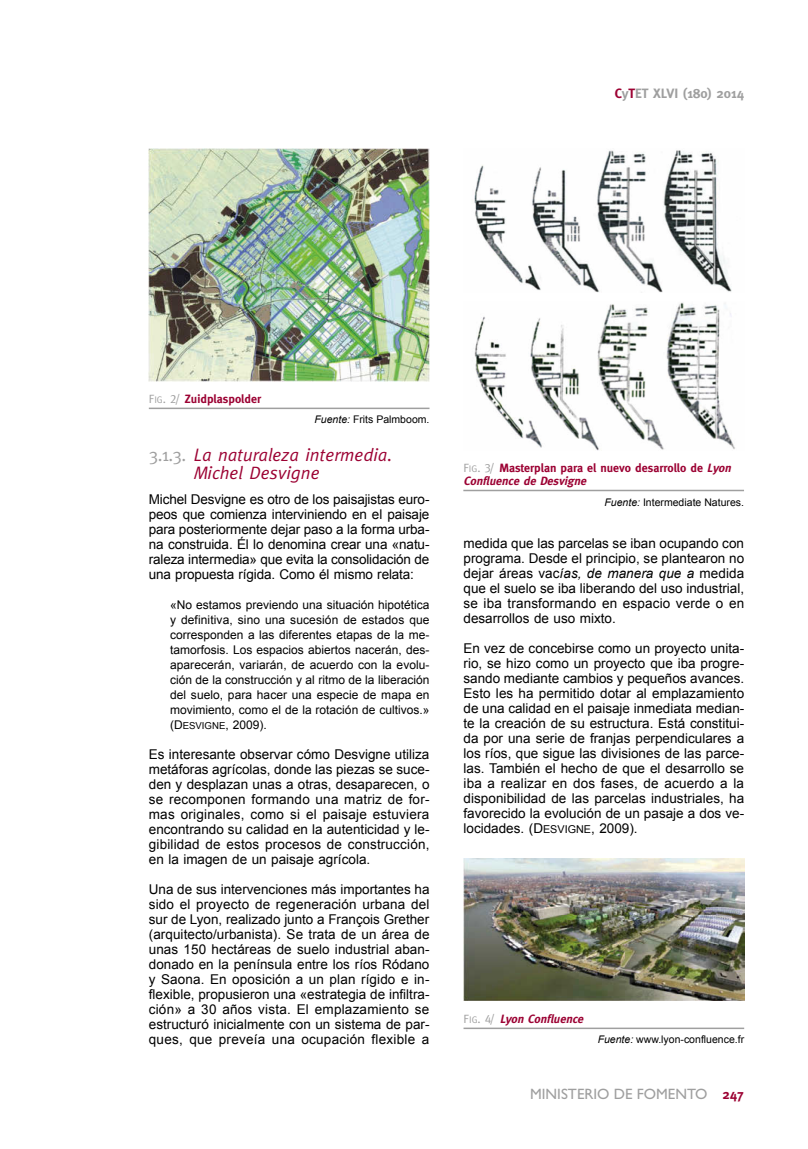
<style>
.page{position:relative;width:808px;height:1149px;background:#fff}
.page>*{position:absolute;margin:0;border:0;box-sizing:border-box;transform-origin:0 0}
.t1{font:italic 18px/18px "Meta";color:#9c0233}
.t2{font:15px "Gill Sans";color:#9f9f9f}
.t3{font:13.5px/15px "Arial";color:#000;text-align:justify}
.t4{font:700 13.5px "Meta";color:#9f9f9f}
.t5{font:12px/15px "Arial";color:#000;text-align:justify}
.t6{font:700 12px/13.2px "Meta";color:#9c0233}
.t7{font:italic 700 12px "Meta";color:#9c0233}
.t8{font:10.5px "Arial";color:#000}
.s1{color:#9c0233}
.s2{font-family:"Meta Caps SC800";font-weight:400;color:#9f9f9f}
.s3{font-family:"Meta Caps SC800";font-weight:400;font-size:9.6px;color:#9f9f9f}
.s4{font-style:italic}
.s5{font-family:"Meta Normal SC800";font-style:normal;color:#9f9f9f}
.s6{font-family:"Arial MT SC800"}
.s7{font-family:"Arial MT SC800";font-size:9.6px}
.s8{font-family:"Arial MT SC800";font-size:10.8px}
.s9{font-family:"Meta Caps SC800";font-weight:400;font-style:normal;color:#9f9f9f}
.s10{font-family:"Meta Caps SC800";font-weight:400;font-style:normal;font-size:9.6px;color:#9f9f9f}
.s11{font-family:"Meta";font-weight:700;font-size:13.5px;color:#9c0233}
</style>
<div class="page">
<hr style="left:149px;top:407px;width:280px;height:2px;background:#9f9f9f">
<img style="left:149px;top:149px;width:280px;height:232px">
<img style="left:463px;top:858px;width:281px;height:142px">
<hr style="left:463px;top:1027px;width:281px;height:1px;background:#9f9f9f">
<hr style="left:463px;top:489px;width:281px;height:2px;background:#9f9f9f">
<img style="left:474px;top:302px;width:261px;height:148px">
<img style="left:474px;top:150px;width:258px;height:142px">
<p class="t4" style="left:615px;top:85px;width:131px"><span class="s1">C</span>y<span class="s1">T</span>ET XLVI (180) 2014</p>
<p class="t6" style="left:149px;top:392px;width:114px"><span class="s2">F</span><span class="s3">ig</span><span class="s2">. 2/</span> Zuidplaspolder</p>
<p class="t8" style="left:314px;top:413px;width:116px"><span class="s4">Fuente:</span> Frits Palmboom.</p>
<h1 class="t1" style="left:194px;top:445px;width:200px;text-indent:-45px"><span class="s5">3.1.3.</span> La naturaleza intermedia.<br>Michel Desvigne</h1>
<p class="t3" style="left:149px;top:491px;width:282px">Michel Desvigne es otro de los paisajistas euro&shy;peos que comienza interviniendo en el paisaje para posteriormente dejar paso a la forma urba&shy;na construida. Él lo denomina crear una «natu&shy;raleza intermedia» que evita la consolidación de una propuesta rígida. Como él mismo relata:</p>
<p class="t5" style="left:170px;top:597px;width:261px">«No estamos previendo una situación hipotética y definitiva, sino una sucesión de estados que corresponden a las diferentes etapas de la me&shy;tamorfosis. Los espacios abiertos nacerán, des&shy;aparecerán, variarán, de acuerdo con la evolu&shy;ción de la construcción y al ritmo de la liberación del suelo, para hacer una especie de mapa en movimiento, como el de la rotación de cultivos.» (<span class="s6">D</span><span class="s7">ESVIGNE</span>, 2009).</p>
<p class="t3" style="left:149px;top:746px;width:282px">Es interesante observar cómo Desvigne utiliza metáforas agrícolas, donde las piezas se suce&shy;den y desplazan unas a otras, desaparecen, o se recomponen formando una matriz de for&shy;mas originales, como si el paisaje estuviera encontrando su calidad en la autenticidad y le&shy;gibilidad de estos procesos de construcción, en la imagen de un paisaje agrícola.</p>
<p class="t3" style="left:149px;top:881px;width:282px">Una de sus intervenciones más importantes ha sido el proyecto de regeneración urbana del sur de Lyon, realizado junto a François Grether (arquitecto/urbanista). Se trata de un área de unas 150 hectáreas de suelo industrial aban&shy;donado en la península entre los ríos Ródano y Saona. En oposición a un plan rígido e in&shy;flexible, propusieron una «estrategia de infiltra&shy;ción» a 30 años vista. El emplazamiento se estructuró inicialmente con un sistema de par&shy;ques, que preveía una ocupación flexible a</p>
<p class="t6" style="left:463px;top:461px;width:272px"><span class="s2">F</span><span class="s3">ig</span><span class="s2">. 3/</span> Masterplan para el nuevo desarrollo de <span class="s4">Lyon<br>Confluence de Desvigne</span></p>
<p class="t8" style="left:604px;top:496px;width:141px"><span class="s4">Fuente:</span> Intermediate Natures.</p>
<p class="t3" style="left:463px;top:535px;width:282px">medida que las parcelas se iban ocupando con programa. Desde el principio, se plantearon no dejar áreas vac<span class="s4">ías, de manera que a</span> medida que el suelo se iba liberando del uso industrial, se iba transformando en espacio verde o en desarrollos de uso mixto.</p>
<p class="t3" style="left:463px;top:640px;width:282px">En vez de concebirse como un proyecto unita&shy;rio, se hizo como un proyecto que iba progre&shy;sando mediante cambios y pequeños avances.<br>Esto les ha permitido dotar al emplazamiento de una calidad en el paisaje inmediata median&shy;te la creación de su estructura. Está constitui&shy;da por una serie de franjas perpendiculares a los ríos, que sigue las divisiones de las parce&shy;las. También el hecho de que el desarrollo se iba a realizar en dos fases, de acuerdo a la disponibilidad de las parcelas industriales, ha favorecido la evolución de un pasaje a dos ve&shy;locidades. (<span class="s6">D</span><span class="s8">ESVIGNE</span>, 2009).</p>
<p class="t7" style="left:463px;top:1011px;width:124px"><span class="s9">F</span> <span class="s10">i g</span> <span class="s9">. 4/</span> Lyon Confluence</p>
<p class="t8" style="left:598px;top:1033px;width:148px"><span class="s4">Fuente:</span> www.lyon-confluence.fr</p>
<p class="t2" style="left:530px;top:1084px;width:216px">MINISTERIO DE FOMENTO <span class="s11">247</span></p>
</div>
